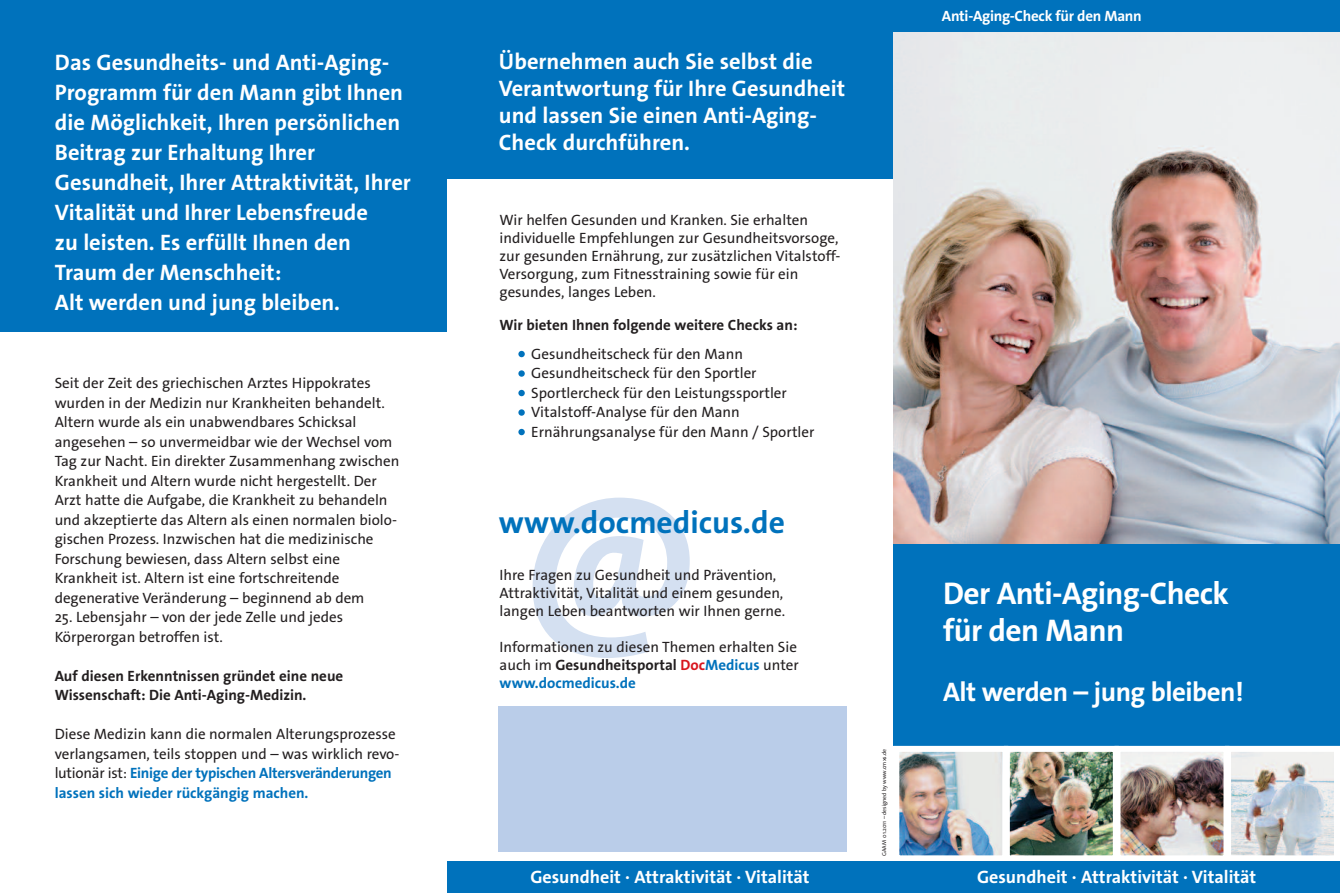
<style>
.page{position:relative;width:1340px;height:893px;background:#fff}
.page>*{position:absolute;margin:0;border:0;box-sizing:border-box;transform-origin:0 0}
.t1{font:700 196.05px "The Sans Os F";color:#d4e0f1}
.t2{font:700 31.5px/37.8px "The Sans Os F";letter-spacing:-.02em;color:#fff}
.t3{font:700 31.5px "The Sans Os F";color:#0072bc}
.t4{font:700 27px "The Sans Os F";letter-spacing:-.02em;color:#fff}
.t5{font:700 22.5px/30px "The Sans Os F";color:#fff}
.t6{font:700 18px "The Sans Os F";color:#fff}
.t7{font:15px/19.5px "The Sans Os F";color:#231f20}
.t8{font:700 15px/19.5px "The Sans Os F";color:#231f20}
.t9{font:700 15px "The Sans Os F";letter-spacing:-.02em;color:#fff}
.t10{font:5.7px "The Sans Os F";color:#231f20}
.s1{font-weight:700;color:#0072bc}
.s2{font-weight:700}
.s3{font-weight:700;color:#d8171f}
</style>
<div class="page">
<div style="left:0;top:0;width:446px;height:332px;background:#0072bc"></div>
<div style="left:446px;top:0;width:447px;height:179px;background:#0072bc"></div>
<div style="left:446px;top:861px;width:447px;height:32px;background:#0072bc"></div>
<div style="left:498px;top:706px;width:349px;height:145px;background:#bacde9"></div>
<div style="left:518px;top:429px;width:7px;height:6px;background:#0072bc;border-radius:50%"></div>
<svg style="left:518px;top:409px;width:7px;height:7px"></svg>
<div style="left:518px;top:390px;width:7px;height:6px;background:#0072bc;border-radius:50%"></div>
<svg style="left:518px;top:370px;width:7px;height:7px"></svg>
<div style="left:518px;top:351px;width:7px;height:6px;background:#0072bc;border-radius:50%"></div>
<img style="left:893px;top:32px;width:446px;height:512px">
<div style="left:893px;top:544px;width:446px;height:202px;background:#0072bc"></div>
<img style="left:900px;top:753px;width:101px;height:101px">
<div style="left:893px;top:746px;width:115px;height:115px;border:6px solid #fff"></div>
<img style="left:1010px;top:753px;width:101px;height:101px">
<div style="left:1003px;top:746px;width:115px;height:115px;border:6px solid #fff"></div>
<img style="left:1121px;top:753px;width:101px;height:101px">
<div style="left:1114px;top:746px;width:115px;height:115px;border:6px solid #fff"></div>
<img style="left:1231px;top:753px;width:101px;height:101px">
<div style="left:1224px;top:746px;width:115px;height:115px;border:6px solid #fff"></div>
<div style="left:893px;top:861px;width:446px;height:32px;background:#0072bc"></div>
<div style="left:893px;top:0;width:446px;height:32px;background:#0072bc"></div>
<p class="t5" style="left:55px;top:49px;width:357px">Das Gesundheits- und Anti-Aging-<br>Programm für den Mann gibt Ihnen die Möglichkeit, Ihren persönlichen<br>Beitrag zur Erhaltung Ihrer<br>Gesundheit, Ihrer Attraktivität, Ihrer<br>Vitalität und Ihrer Lebensfreude<br>zu leisten. Es erfüllt Ihnen den<br>Traum der Menschheit:<br>Alt werden und jung bleiben.</p>
<p class="t7" style="left:55px;top:375px;width:346px">Seit der Zeit des griechischen Arztes Hippokrates wurden in der Medizin nur Krankheiten behandelt.<br>Altern wurde als ein unabwendbares Schicksal angesehen – so unvermeidbar wie der Wechsel vom Tag zur Nacht. Ein direkter Zusammenhang zwischen Krankheit und Altern wurde nicht hergestellt. Der Arzt hatte die Aufgabe, die Krankheit zu behandeln und akzeptierte das Altern als einen normalen biolo&shy;gischen Prozess. Inzwischen hat die medizinische Forschung bewiesen, dass Altern selbst eine Krankheit ist. Altern ist eine fortschreitende degenerative Veränderung – beginnend ab dem</p>
<p class="t7" style="left:55px;top:609px;width:290px">25. Lebensjahr – von der jede Zelle und jedes<br>Körperorgan betroffen ist.</p>
<p class="t8" style="left:55px;top:667px;width:290px">Auf diesen Erkenntnissen gründet eine neue<br>Wissenschaft: Die Anti-Aging-Medizin.</p>
<p class="t7" style="left:55px;top:726px;width:346px">Diese Medizin kann die normalen Alterungsprozesse verlangsamen, teils stoppen und – was wirklich revo&shy;lutionär ist: <span class="s1">Einige der typischen Altersveränderungen lassen sich wieder rückgängig machen.</span></p>
<h3 class="t5" style="left:499px;top:50px;width:348px;line-height:27px">Übernehmen auch Sie selbst die<br>Verantwortung für Ihre Gesundheit und lassen Sie einen Anti-Aging-<br>Check durchführen.</h3>
<p class="t7" style="left:499px;top:213px;width:342px;line-height:18px">Wir helfen Gesunden und Kranken. Sie erhalten individuelle Empfehlungen zur Gesundheitsvorsoge, zur gesunden Ernährung, zur zusätzlichen Vitalstoff-Versorgung, zum Fitnesstraining sowie für ein gesundes, langes Leben.</p>
<p class="t8" style="left:499px;top:317px;width:299px">Wir bieten Ihnen folgende weitere Checks an:</p>
<p class="t7" style="left:531px;top:345px;width:285px">Gesundheitscheck für den Mann Gesundheitscheck für den Sportler Sportlercheck für den Leistungssportler Vitalstoff-Analyse für den Mann Ernährungsanalyse für den Mann / Sportler</p>
<h1 class="t1" style="left:517px;top:499px;width:192px">@</h1>
<h2 class="t3" style="left:499px;top:510px;width:287px">www.docmedicus.de</h2>
<p class="t7" style="left:499px;top:568px;width:287px;line-height:18px">Ihre Fragen zu Gesundheit und Prävention,<br>Attraktivität, Vitalität und einem gesunden, langen Leben beantworten wir Ihnen gerne.</p>
<p class="t7" style="left:499px;top:640px;width:301px;line-height:18px">Informationen zu diesen Themen erhalten Sie auch im <span class="s2">Gesundheitsportal</span> <span class="s3">Doc</span><span class="s1">Medicus</span> unter <span class="s1">www.docmedicus.de</span></p>
<p class="t6" style="left:530px;top:870px;width:281px">Gesundheit · Attraktivität · Vitalität</p>
<p class="t10" style="left:882px;top:856px;width:109px;rotate:-90deg">GAAM 01.2011 – designed by www.cmxs.de</p>
<p class="t9" style="left:942px;top:10px;width:201px">Anti-Aging-Check für den Mann</p>
<h2 class="t2" style="left:943px;top:577px;width:287px">Der Anti-Aging-Check für den Mann</h2>
<h3 class="t4" style="left:943px;top:681px;width:302px">Alt werden – jung bleiben!</h3>
<p class="t6" style="left:977px;top:870px;width:281px">Gesundheit · Attraktivität · Vitalität</p>
</div>
